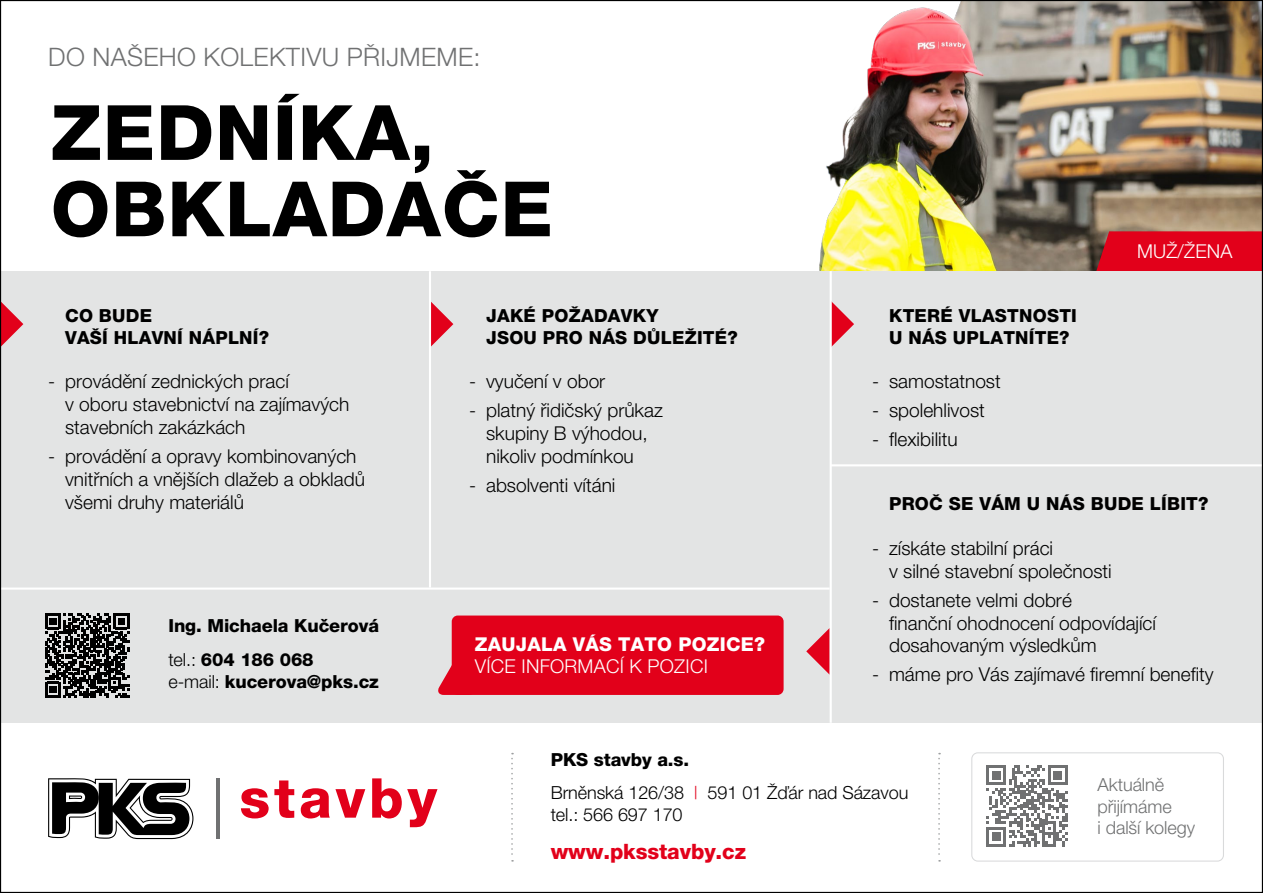
<style>
.page{position:relative;width:1263px;height:893px;background:#fff}
.page>*{position:absolute;margin:0;border:0;box-sizing:border-box;transform-origin:0 0}
.t1{font:76.35px/76.3px "Helvetica Neue CE Heavy";letter-spacing:.015em;color:#000}
.t2{font:25.5px "Helvetica Neue CE Light";letter-spacing:.015em;color:#707172}
.t3{font:21.15px "Helvetica Neue CE Heavy";letter-spacing:-.005em;color:#e2001a}
.t4{font:19.05px/23px "Helvetica Neue CE Light";color:#000}
.t5{font:19.05px "Helvetica Neue CE Light";letter-spacing:.015em;color:#fff}
.t6{font:19.05px "Helvetica Neue CE Heavy";letter-spacing:.015em;color:#fff}
.t7{font:18px/21.6px "Helvetica Neue CE Heavy";letter-spacing:.015em;color:#000}
.t8{font:18px/33.6px "Helvetica Neue CE Heavy";letter-spacing:-.005em;color:#000}
.t9{font:18px/21.6px "Helvetica Neue CE Light";letter-spacing:-.005em;color:#000}
.t10{font:18px/21.6px "Helvetica Neue CE Light";letter-spacing:-.005em;color:#707172}
.s1{font-family:"Helvetica Neue CE Light"}
.s2{color:#e2001a}
</style>
<div class="page">
<img style="left:819px;top:2px;width:442px;height:269px">
<div style="left:1096px;top:231px;width:165px;height:40px;background:#e2001a"></div>
<div style="left:0;top:271px;width:1263px;height:452px;background:#e3e4e4"></div>
<hr style="left:831px;top:464px;width:432px;height:2px;background:#fff">
<hr style="left:0;top:587px;width:830px;height:3px;background:#fff">
<svg style="left:806px;top:628px;width:24px;height:47px"></svg>
<svg style="left:2px;top:303px;width:21px;height:43px"></svg>
<svg style="left:431px;top:302px;width:22px;height:45px"></svg>
<svg style="left:832px;top:302px;width:22px;height:44px"></svg>
<hr style="left:429px;top:271px;width:2px;height:316px;background:#fff">
<hr style="left:830px;top:271px;width:2px;height:452px;background:#fff">
<svg style="left:511px;top:753px;width:2px;height:109px"></svg>
<svg style="left:938px;top:753px;width:2px;height:109px"></svg>
<svg style="left:986px;top:765px;width:81px;height:81px"></svg>
<svg style="left:45px;top:613px;width:84px;height:85px"></svg>
<div style="left:971px;top:752px;width:253px;height:110px;border:1px solid #d9dadb;border-radius:6px"></div>
<hr style="left:216px;top:778px;width:3px;height:61px;background:#707172">
<svg style="left:48px;top:778px;width:145px;height:61px"></svg>
<svg style="left:241px;top:780px;width:53px;height:38px"></svg>
<svg style="left:301px;top:788px;width:64px;height:30px"></svg>
<svg style="left:372px;top:778px;width:65px;height:49px"></svg>
<div style="left:452px;top:615px;width:332px;height:80px;background:#e2001a;border-radius:6px"></div>
<svg style="left:438px;top:661px;width:38px;height:34px"></svg>
<h2 class="t2" style="left:48px;top:43px;width:434px">DO NAŠEHO KOLEKTIVU PŘIJMEME:</h2>
<h1 class="t1" style="left:51px;top:97px;width:504px">ZEDNÍKA,<br>OBKLADAČE</h1>
<p class="t7" style="left:65px;top:305px;width:205px">CO BUDE<br>VAŠÍ HLAVNÍ NÁPLNÍ?</p>
<p class="t4" style="left:65px;top:370px;width:286px;text-indent:-17px">- provádění zednických prací<br>v oboru stavebnictví na zajímavých stavebních zakázkách</p>
<p class="t4" style="left:65px;top:445px;width:301px;text-indent:-17px">- provádění a opravy kombinovaných vnitřních a vnějších dlažeb a obkladů všemi druhy materiálů</p>
<p class="t8" style="left:168px;top:610px;width:212px">Ing. Michaela Kučerová <span class="s1">tel.:</span> 604 186 068</p>
<p class="t8" style="left:168px;top:665px;width:212px"><span class="s1">e-mail:</span> kucerova@pks.cz</p>
<p class="t7" style="left:486px;top:305px;width:253px">JAKÉ POŽADAVKY<br>JSOU PRO NÁS DŮLEŽITÉ?</p>
<p class="t4" style="left:469px;top:370px;width:138px">- vyučení v obor</p>
<p class="t4" style="left:486px;top:399px;width:178px;text-indent:-17px">- platný řidičský průkaz skupiny B výhodou, nikoliv podmínkou</p>
<p class="t4" style="left:469px;top:474px;width:148px">- absolventi vítáni</p>
<p class="t6" style="left:475px;top:633px;width:292px">ZAUJALA VÁS TATO POZICE?</p>
<p class="t5" style="left:475px;top:656px;width:235px">VÍCE INFORMACÍ K POZICI</p>
<p class="t7" style="left:889px;top:305px;width:189px">KTERÉ VLASTNOSTI<br>U NÁS UPLATNÍTE?</p>
<p class="t4" style="left:872px;top:370px;width:130px">- samostatnost</p>
<p class="t4" style="left:872px;top:399px;width:114px">- spolehlivost</p>
<p class="t4" style="left:872px;top:428px;width:87px">- flexibilitu</p>
<p class="t5" style="left:1137px;top:240px;width:97px">MUŽ/ŽENA</p>
<p class="t7" style="left:889px;top:494px;width:321px">PROČ SE VÁM U NÁS BUDE LÍBIT?</p>
<p class="t4" style="left:889px;top:537px;width:224px;text-indent:-17px">- získáte stabilní práci<br>v silné stavební společnosti</p>
<p class="t4" style="left:889px;top:589px;width:268px;text-indent:-17px">- dostanete velmi dobré<br>finanční ohodnocení odpovídající dosahovaným výsledkům</p>
<p class="t4" style="left:872px;top:663px;width:343px">- máme pro Vás zajímavé firemní benefity</p>
<p class="t8" style="left:551px;top:743px;width:140px">PKS stavby a.s.</p>
<p class="t9" style="left:551px;top:782px;width:359px">Brněnská 126/38 <span class="s2">|</span> 591 01 Žďár nad Sázavou tel.: 566 697 170</p>
<p class="t3" style="left:551px;top:839px;width:197px">www.pksstavby.cz</p>
<p class="t10" style="left:1098px;top:774px;width:99px">Aktuálně přijímáme<br>i další kolegy</p>
</div>
